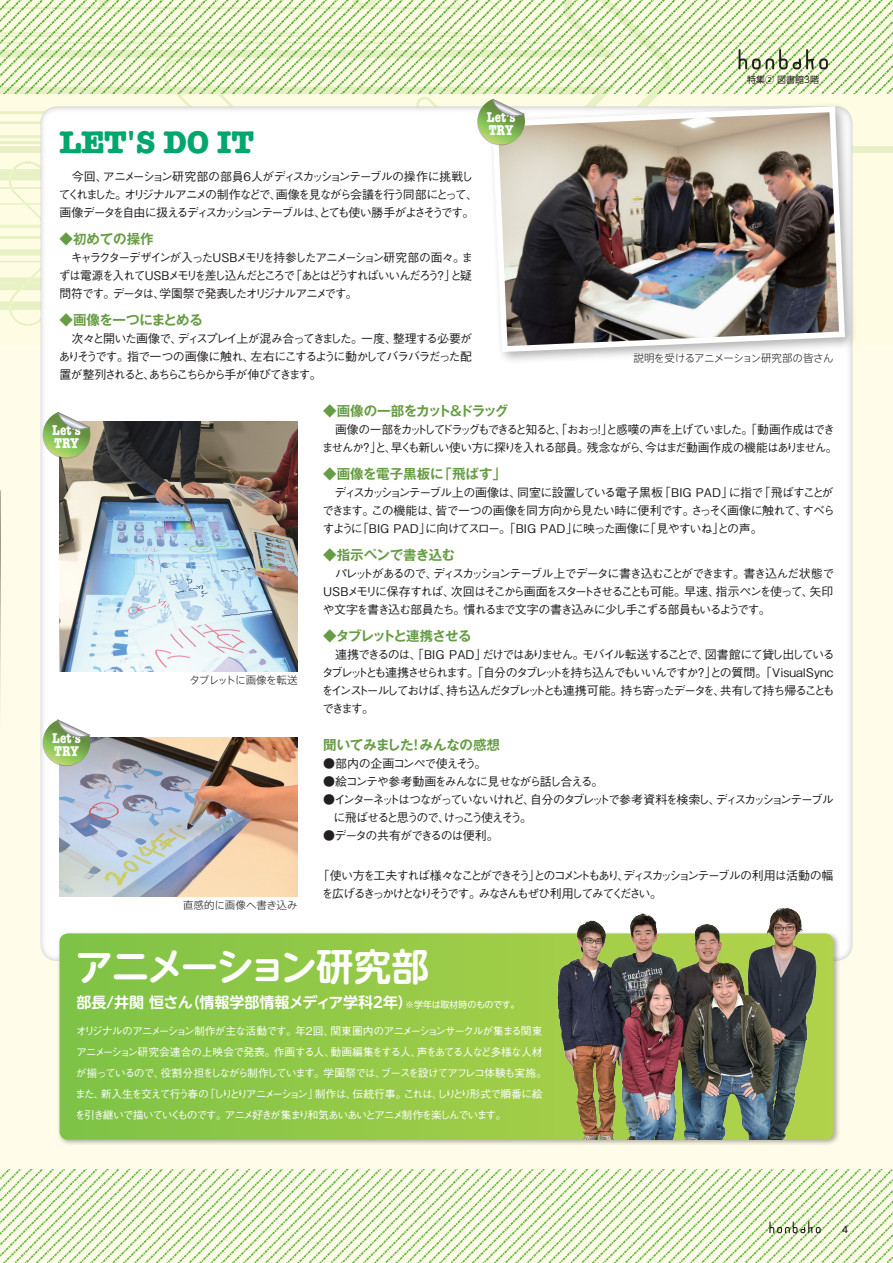
<style>
.page{position:relative;width:893px;height:1263px;background:#fffde9}
.page>*{position:absolute;margin:0;border:0;box-sizing:border-box;transform-origin:0 0}
.t1{font:700 37.65px "UD Shin M Go Pro De";letter-spacing:-.05em;color:#fff}
.t2{font:700 31.65px "American Typewriter Std";color:#00a76d}
.t3{font:700 15px "UD Shin M Go Pro De";color:#fff}
.t4{font:700 condensed 14.4px/13.2px "American Typewriter Std";color:#fff}
.ディスカッション-見出し{font:700 13.5px "Gothic MB101 Pr 5 De";letter-spacing:-.025em;color:#669c43}
.ディスカッション-見出し-2{font:700 13.5px "Gothic MB101 Pr 5 De";letter-spacing:-.07em;color:#669c43}
.ディスカッション-見出し-3{font:700 13.5px "Gothic MB101 Pr 5 De";color:#669c43}
.ディスカッション-見出し-4{font:700 13.5px "Gothic MB101 Pr 5 De";letter-spacing:-.075em;color:#669c43}
.t5{font:13.5px "Copperplate Gothic Std 29 BC";color:#231f20}
.ディスカッション-本文{font:500 12px/18px "Gothic BBB Pr 5";letter-spacing:-.135em;color:#231f20;text-align:justify}
.ディスカッション-本文-2{font:500 12px/18px "Gothic BBB Pr 5";letter-spacing:-.165em;color:#231f20}
.ディスカッション-本文-3{font:500 12px "Gothic BBB Pr 5";letter-spacing:-.095em;color:#231f20}
.ディスカッション-本文-4{font:500 12px "Gothic BBB Pr 5";letter-spacing:-.085em;color:#231f20}
.t6{font:500 10.8px/21px "Gothic BBB Pr 5";letter-spacing:-.115em;color:#fff}
.t7{font:300 10.5px "Axis Std";letter-spacing:-.03em;color:#231f20}
.t8{font:300 10.5px "Axis Std";color:#231f20}
.t9{font:9px "UD Shin Go Pro";color:#231f20}
.s1{font-family:"UD Shin M Go Pro";font-weight:400;font-size:9px}
</style>
<div class="page">
<img style="left:0;top:1169px;width:893px;height:94px">
<img style="left:0;top:490px;width:1px;height:206px">
<div style="left:27px;top:93px;width:840px;height:869px;background:#fff"></div>
<div style="left:57px;top:931px;width:783px;height:215px;background:#231f20;opacity:.35"></div>
<svg style="left:60px;top:933px;width:462px;height:207px;background:#8fc747"></svg>
<div style="left:488px;top:102px;width:370px;height:263px;background:#231f20;opacity:.35"></div>
<svg style="left:489px;top:326px;width:359px;height:29px"></svg>
<img style="left:60px;top:421px;width:238px;height:250px">
<img style="left:60px;top:737px;width:238px;height:159px">
<img style="left:522px;top:907px;width:311px;height:233px">
<svg style="left:40px;top:412px;width:51px;height:49px"></svg>
<svg style="left:40px;top:720px;width:51px;height:49px"></svg>
<svg style="left:0;top:0;width:893px;height:326px"></svg>
<svg style="left:769px;top:1221px;width:52px;height:12px"></svg>
<p class="t2" style="left:60px;top:124px;width:196px">LET'S DO IT</p>
<p class="ディスカッション-本文" style="left:59px;top:166px;width:421px;text-align:left">　今回、アニメーション研究部の部員6人がディスカッションテーブルの操作に挑戦してくれました。オリジナルアニメの制作などで、画像を見ながら会議を行う同部にとって、画像データを自由に扱えるディスカッションテーブルは、とても使い勝手がよさそうです。</p>
<p class="ディスカッション-見出し" style="left:60px;top:227px;width:96px">◆初めての操作</p>
<p class="ディスカッション-本文" style="left:59px;top:247px;width:416px;text-indent:12px">キャラクターデザインが入ったUSBメモリを持参したアニメーション研究部の面々。まずは電源を入れてUSBメモリを差し込んだところで「あとはどうすればいいんだろう？」と疑問符です。データは、学園祭で発表したオリジナルアニメです。</p>
<p class="ディスカッション-見出し" style="left:60px;top:308px;width:145px">◆画像を一つにまとめる</p>
<p class="ディスカッション-本文" style="left:59px;top:328px;width:415px">　次々と開いた画像で、ディスプレイ上が混み合ってきました。一度、整理する必要がありそうです。指で一つの画像に触れ、左右にこするように動かしてバラバラだった配置が整列されると、あちらこちらから手が伸びてきます。</p>
<p class="t4" style="left:487px;top:110px;width:30px">Let’s<br>TRY</p>
<p class="t9" style="left:747px;top:72px;width:73px">特集② 図書館3階</p>
<p class="t7" style="left:634px;top:350px;width:202px">説明を受けるアニメーション研究部の皆さん</p>
<p class="t4" style="left:52px;top:424px;width:30px">Let’s<br>TRY</p>
<p class="t4" style="left:52px;top:731px;width:30px">Let’s<br>TRY</p>
<p class="t7" style="left:190px;top:672px;width:109px">タブレットに画像を転送</p>
<p class="t8" style="left:183px;top:897px;width:116px">直感的に画像へ書き込み</p>
<p class="ディスカッション-見出し-2" style="left:323px;top:399px;width:187px">◆画像の一部をカット&amp;ドラッグ</p>
<p class="ディスカッション-本文" style="left:322px;top:419px;width:517px;text-align:right">画像の一部をカットしてドラッグもできると知ると、「おおっ！」と感嘆の声を上げていました。「動画作成はでき<br>ませんか？」と、早くも新しい使い方に探りを入れる部員。残念ながら、今はまだ動画作成の機能はありません。</p>
<p class="ディスカッション-見出し-3" style="left:323px;top:462px;width:184px">◆画像を電子黒板に「飛ばす」</p>
<p class="ディスカッション-本文" style="left:322px;top:482px;width:514px">　ディスカッションテーブル上の画像は、同室に設置している電子黒板「BIG PAD」に指で「飛ばすことができます。この機能は、皆で一つの画像を同方向から見たい時に便利です。さっそく画像に触れて、すべらすように「BIG PAD」に向けてスロー。「BIG PAD」に映った画像に「見やすいね」との声。</p>
<p class="ディスカッション-見出し" style="left:323px;top:543px;width:133px">◆指示ペンで書き込む</p>
<p class="ディスカッション-本文" style="left:323px;top:563px;width:513px">　パレットがあるので、ディスカッションテーブル上でデータに書き込むことができます。書き込んだ状態でUSBメモリに保存すれば、次回はそこから画面をスタートさせることも可能。早速、指示ペンを使って、矢印や文字を書き込む部員たち。慣れるまで文字の書き込みに少し手こずる部員もいるようです。</p>
<p class="ディスカッション-見出し-4" style="left:323px;top:624px;width:150px">◆タブレットと連携させる</p>
<p class="ディスカッション-本文" style="left:321px;top:644px;width:515px">　連携できるのは、「BIG PAD」だけではありません。モバイル転送することで、図書館にて貸し出しているタブレットとも連携させられます。「自分のタブレットを持ち込んでもいいんですか？」との質問。「VisualSyncをインストールしておけば、持ち込んだタブレットとも連携可能。持ち寄ったデータを、共有して持ち帰ることもできます。</p>
<p class="ディスカッション-見出し" style="left:323px;top:734px;width:178px">聞いてみました！みんなの感想</p>
<p class="ディスカッション-本文-4" style="left:323px;top:754px;width:165px">●部内の企画コンペで使えそう。</p>
<p class="ディスカッション-本文" style="left:323px;top:772px;width:282px">●絵コンテや参考動画をみんなに見せながら話し合える。</p>
<p class="ディスカッション-本文-2" style="left:333px;top:790px;width:502px;text-indent:-10px">●インターネットはつながっていないけれど、自分のタブレットで参考資料を検索し、ディスカッションテーブルに飛ばせると思うので、けっこう使えそう。</p>
<p class="ディスカッション-本文-3" style="left:323px;top:826px;width:177px">●データの共有ができるのは便利。</p>
<p class="ディスカッション-本文-2" style="left:321px;top:865px;width:513px;text-indent:-4px">「使い方を工夫すれば様々なことができそう」とのコメントもあり、ディスカッションテーブルの利用は活動の幅を広げるきっかけとなりそうです。みなさんもぜひ利用してみてください。</p>
<p class="t1" style="left:76px;top:936px;width:355px">アニメーション研究部</p>
<p class="t3" style="left:77px;top:990px;width:445px">部長/井関 恒さん（情報学部情報メディア学科2年）<span class="s1">※学年は取材時のものです。</span></p>
<p class="t6" style="left:75px;top:1019px;width:474px">オリジナルのアニメーション制作が主な活動です。年2回、関東圏内のアニメーションサークルが集まる関東アニメーション研究会連合の上映会で発表。作画する人、動画編集をする人、声をあてる人など多様な人材が揃っているので、役割分担をしながら制作しています。学園祭では、ブースを設けてアフレコ体験も実施。また、新入生を交えて行う春の「しりとりアニメーション」制作は、伝統行事。これは、しりとり形式で順番に絵を引き継いで描いていくものです。アニメ好きが集まり和気あいあいとアニメ制作を楽しんでいます。</p>
<p class="t5" style="left:842px;top:1223px;width:8px">4</p>
</div>
